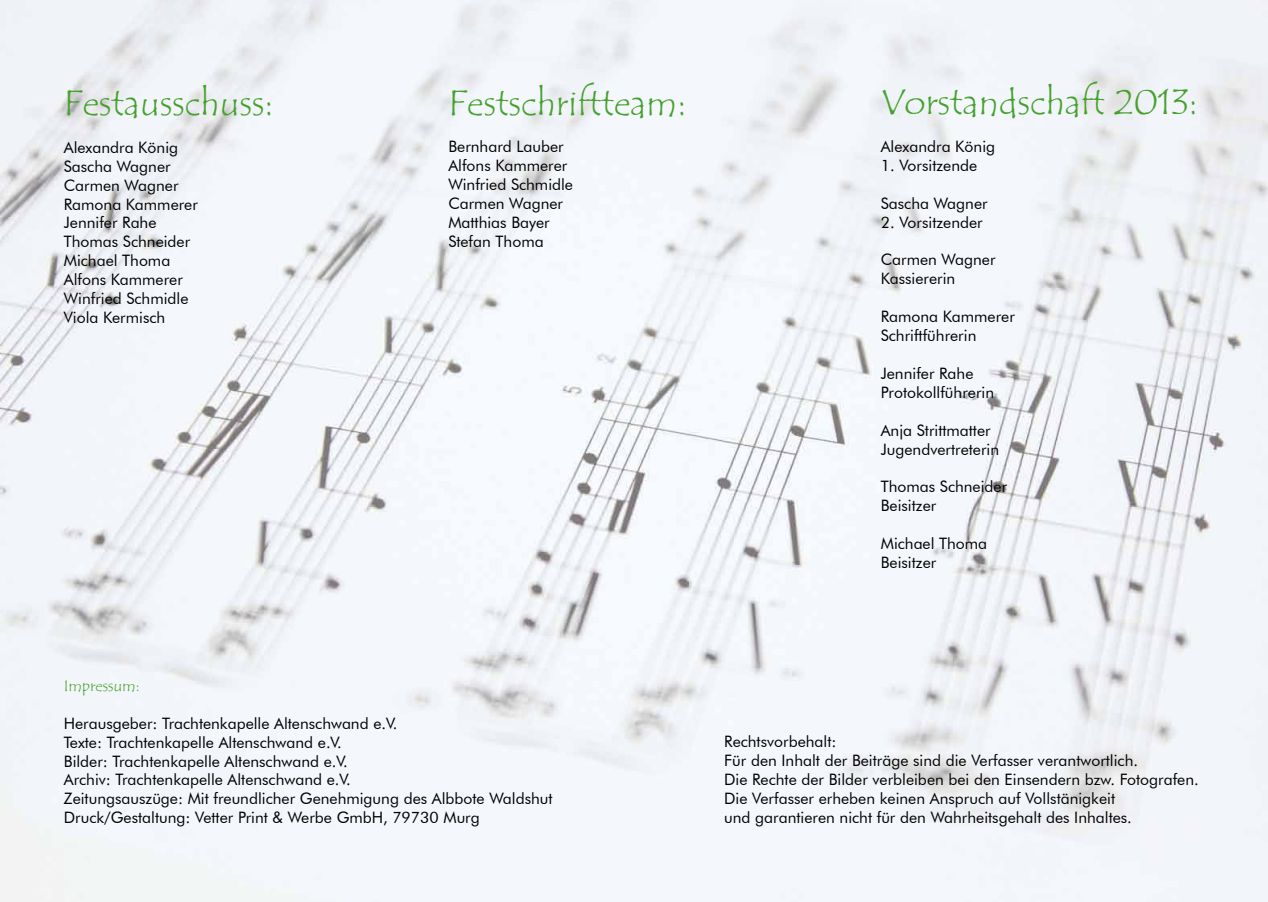
<style>
.page{position:relative;width:1268px;height:902px;background:#fff}
.page>*{position:absolute;margin:0;border:0;box-sizing:border-box;transform-origin:0 0}
.t1{font:36px "Tempus Sans ITC";color:#44a12b}
.t2{font:15.75px/18.9px "Futura BT";color:#000}
.t3{font:15.75px "Tempus Sans ITC";color:#44a12b}
</style>
<div class="page">
<hr style="left:0;top:57px;width:1195px;height:1px;background:#44a12b">
<img style="left:1px;top:0;width:1266px;height:901px">
<h1 class="t1" style="left:64px;top:80px;width:211px">Festausschuss:</h1>
<h1 class="t1" style="left:448px;top:80px;width:239px">Festschriftteam:</h1>
<p class="t2" style="left:448px;top:137px;width:126px">Bernhard Lauber<br>Alfons Kammerer<br>Winfried Schmidle<br>Carmen Wagner<br>Matthias Bayer<br>Stefan Thoma</p>
<p class="t2" style="left:64px;top:138px;width:136px">Alexandra König<br>Sascha Wagner<br>Carmen Wagner<br>Ramona Kammerer<br>Jennifer Rahe<br>Thomas Schneider<br>Michael Thoma<br>Alfons Kammerer<br>Winfried Schmidle<br>Viola Kermisch</p>
<h1 class="t1" style="left:880px;top:79px;width:318px">Vorstandschaft 2013:</h1>
<p class="t2" style="left:880px;top:137px;width:116px">Alexandra König</p>
<p class="t2" style="left:880px;top:156px;width:98px">1. Vorsitzende</p>
<p class="t2" style="left:880px;top:193px;width:108px">Sascha Wagner</p>
<p class="t2" style="left:880px;top:212px;width:103px">2. Vorsitzender</p>
<p class="t2" style="left:880px;top:250px;width:116px">Carmen Wagner<br>Kassiererin</p>
<p class="t2" style="left:880px;top:307px;width:136px">Ramona Kammerer<br>Schriftführerin</p>
<p class="t2" style="left:880px;top:364px;width:115px">Jennifer Rahe<br>Protokollführerin</p>
<p class="t2" style="left:880px;top:420px;width:120px">Anja Strittmatter<br>Jugendvertreterin</p>
<p class="t2" style="left:880px;top:477px;width:128px">Thomas Schneider<br>Beisitzer</p>
<p class="t2" style="left:880px;top:534px;width:108px">Michael Thoma<br>Beisitzer</p>
<p class="t3" style="left:64px;top:675px;width:77px">Impressum:</p>
<p class="t2" style="left:64px;top:713px;width:490px">Herausgeber: Trachtenkapelle Altenschwand e.V.<br>Texte: Trachtenkapelle Altenschwand e.V.<br>Bilder: Trachtenkapelle Altenschwand e.V.<br>Archiv: Trachtenkapelle Altenschwand e.V.<br>Zeitungsauszüge: Mit freundlicher Genehmigung des Albbote Waldshut Druck/Gestaltung: Vetter Print &amp; Werbe GmbH, 79730 Murg</p>
<p class="t2" style="left:724px;top:731px;width:476px">Rechtsvorbehalt:<br>Für den Inhalt der Beiträge sind die Verfasser verantwortlich.<br>Die Rechte der Bilder verbleiben bei den Einsendern bzw. Fotografen.<br>Die Verfasser erheben keinen Anspruch auf Vollstänigkeit<br>und garantieren nicht für den Wahrheitsgehalt des Inhaltes.</p>
</div>
